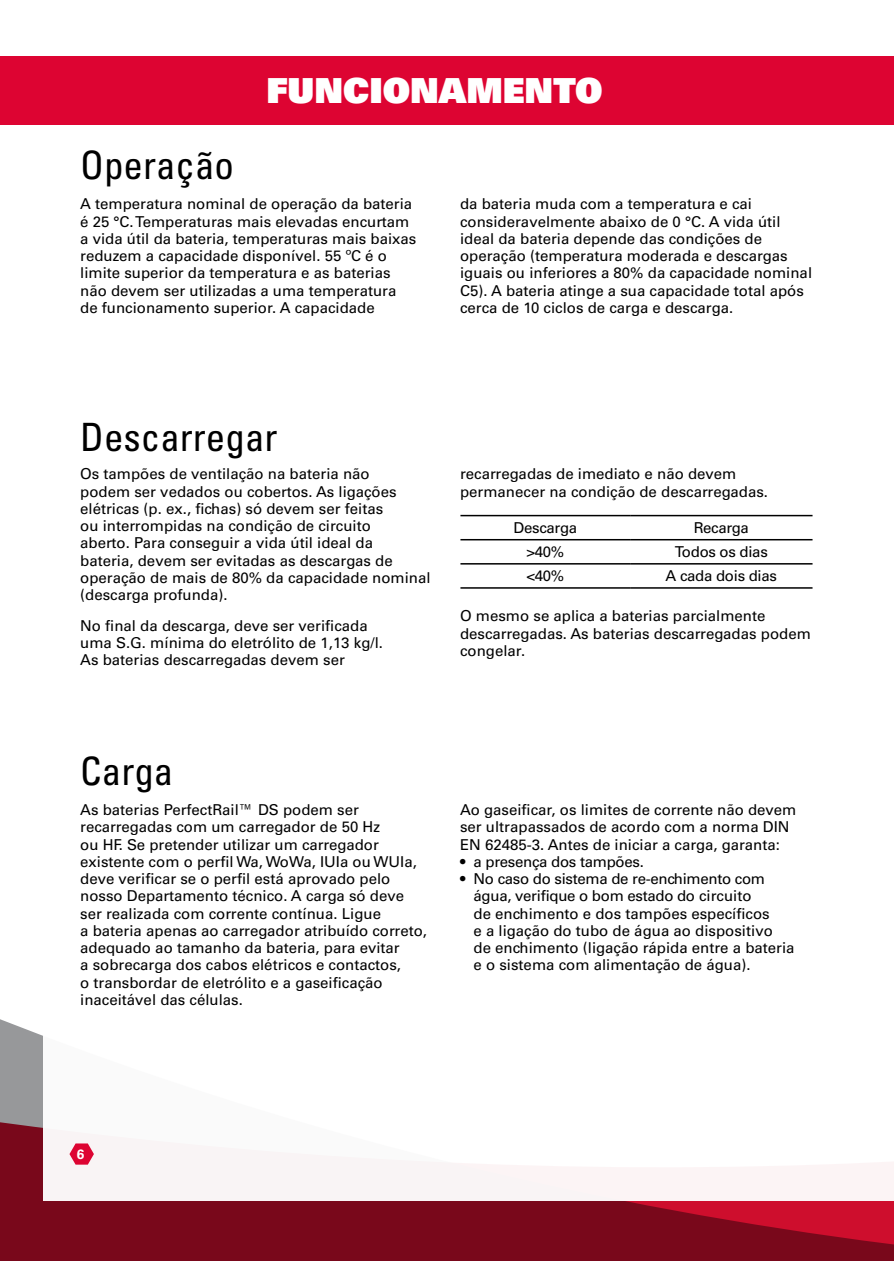
<style>
.page{position:relative;width:894px;height:1261px;background:#fff}
.page>*{position:absolute;margin:0;border:0;box-sizing:border-box;transform-origin:0 0}
.t1{font:condensed 39px "Univers LT Std";color:#000}
.t2{font:34.5px "Univers LT Std X Black";color:#fff}
.t3{font:15px/17.2px "Univers LT Std";color:#000}
.t4{font:15px "Univers LT Std";letter-spacing:-.02em;color:#000}
.t5{font:700 13.5px "Univers LT Std";color:#fff}
</style>
<div class="page">
<svg style="left:0;top:1019px;width:893px;height:241px;background:#861729"></svg>
<div style="left:43px;top:911px;width:850px;height:289px;background:#fff"></div>
<svg style="left:69px;top:1143px;width:25px;height:21px"></svg>
<div style="left:0;top:56px;width:893px;height:68px;background:#dd0432"></div>
<hr style="left:460px;top:515px;width:170px;height:1px;background:#000">
<hr style="left:630px;top:515px;width:182px;height:1px;background:#000">
<hr style="left:460px;top:539px;width:170px;height:1px;background:#000">
<hr style="left:630px;top:539px;width:182px;height:1px;background:#000">
<hr style="left:460px;top:563px;width:170px;height:1px;background:#000">
<hr style="left:630px;top:563px;width:182px;height:1px;background:#000">
<hr style="left:460px;top:587px;width:170px;height:1px;background:#000">
<hr style="left:630px;top:587px;width:182px;height:1px;background:#000">
<h1 class="t1" style="left:80px;top:140px;width:155px">Operação</h1>
<h2 class="t2" style="left:266px;top:68px;width:337px">FUNCIONAMENTO</h2>
<p class="t3" style="left:80px;top:196px;width:337px">A temperatura nominal de operação da bateria é 25 °C. Temperaturas mais elevadas encurtam a vida útil da bateria, temperaturas mais baixas reduzem a capacidade disponível. 55 ºC é o limite superior da temperatura e as baterias não devem ser utilizadas a uma temperatura de funcionamento superior. A capacidade</p>
<p class="t3" style="left:460px;top:196px;width:353px">da bateria muda com a temperatura e cai consideravelmente abaixo de 0 °C. A vida útil ideal da bateria depende das condições de operação (temperatura moderada e descargas iguais ou inferiores a 80% da capacidade nominal C5). A bateria atinge a sua capacidade total após cerca de 10 ciclos de carga e descarga.</p>
<h1 class="t1" style="left:80px;top:412px;width:199px">Descarregar</h1>
<p class="t3" style="left:80px;top:465px;width:352px">Os tampões de ventilação na bateria não<br>podem ser vedados ou cobertos. As ligações elétricas (p. ex., fichas) só devem ser feitas<br>ou interrompidas na condição de circuito<br>aberto. Para conseguir a vida útil ideal da<br>bateria, devem ser evitadas as descargas de operação de mais de 80% da capacidade nominal (descarga profunda).</p>
<p class="t3" style="left:80px;top:617px;width:304px">No final da descarga, deve ser verificada uma S.G. mínima do eletrólito de 1,13 kg/l.<br>As baterias descarregadas devem ser</p>
<p class="t3" style="left:460px;top:465px;width:309px">recarregadas de imediato e não devem permanecer na condição de descarregadas.</p>
<p class="t4" style="left:513px;top:519px;width:65px">Descarga</p>
<p class="t4" style="left:693px;top:519px;width:57px">Recarga</p>
<p class="t3" style="left:526px;top:543px;width:39px">&gt;40%</p>
<p class="t4" style="left:674px;top:543px;width:95px">Todos os dias</p>
<p class="t3" style="left:526px;top:567px;width:39px">&lt;40%</p>
<p class="t4" style="left:665px;top:567px;width:113px">A cada dois dias</p>
<p class="t3" style="left:460px;top:607px;width:352px">O mesmo se aplica a baterias parcialmente descarregadas. As baterias descarregadas podem congelar.</p>
<h1 class="t1" style="left:80px;top:746px;width:95px">Carga</h1>
<p class="t3" style="left:80px;top:801px;width:348px">As baterias PerfectRail™ DS podem ser recarregadas com um carregador de 50 Hz<br>ou HF. Se pretender utilizar um carregador existente com o perfil Wa, WoWa, IUIa ou WUIa, deve verificar se o perfil está aprovado pelo nosso Departamento técnico. A carga só deve ser realizada com corrente contínua. Ligue<br>a bateria apenas ao carregador atribuído correto, adequado ao tamanho da bateria, para evitar<br>a sobrecarga dos cabos elétricos e contactos,<br>o transbordar de eletrólito e a gaseificação inaceitável das células.</p>
<p class="t3" style="left:460px;top:801px;width:338px">Ao gaseificar, os limites de corrente não devem ser ultrapassados de acordo com a norma DIN<br>EN 62485-3. Antes de iniciar a carga, garanta:</p>
<p class="t4" style="left:460px;top:852px;width:185px">• a presença dos tampões.</p>
<p class="t3" style="left:473px;top:870px;width:322px;text-indent:-14px">• No caso do sistema de re-enchimento com água, verifique o bom estado do circuito<br>de enchimento e dos tampões específicos<br>e a ligação do tubo de água ao dispositivo<br>de enchimento (ligação rápida entre a bateria e o sistema com alimentação de água).</p>
<p class="t5" style="left:77px;top:1146px;width:9px">6</p>
</div>
